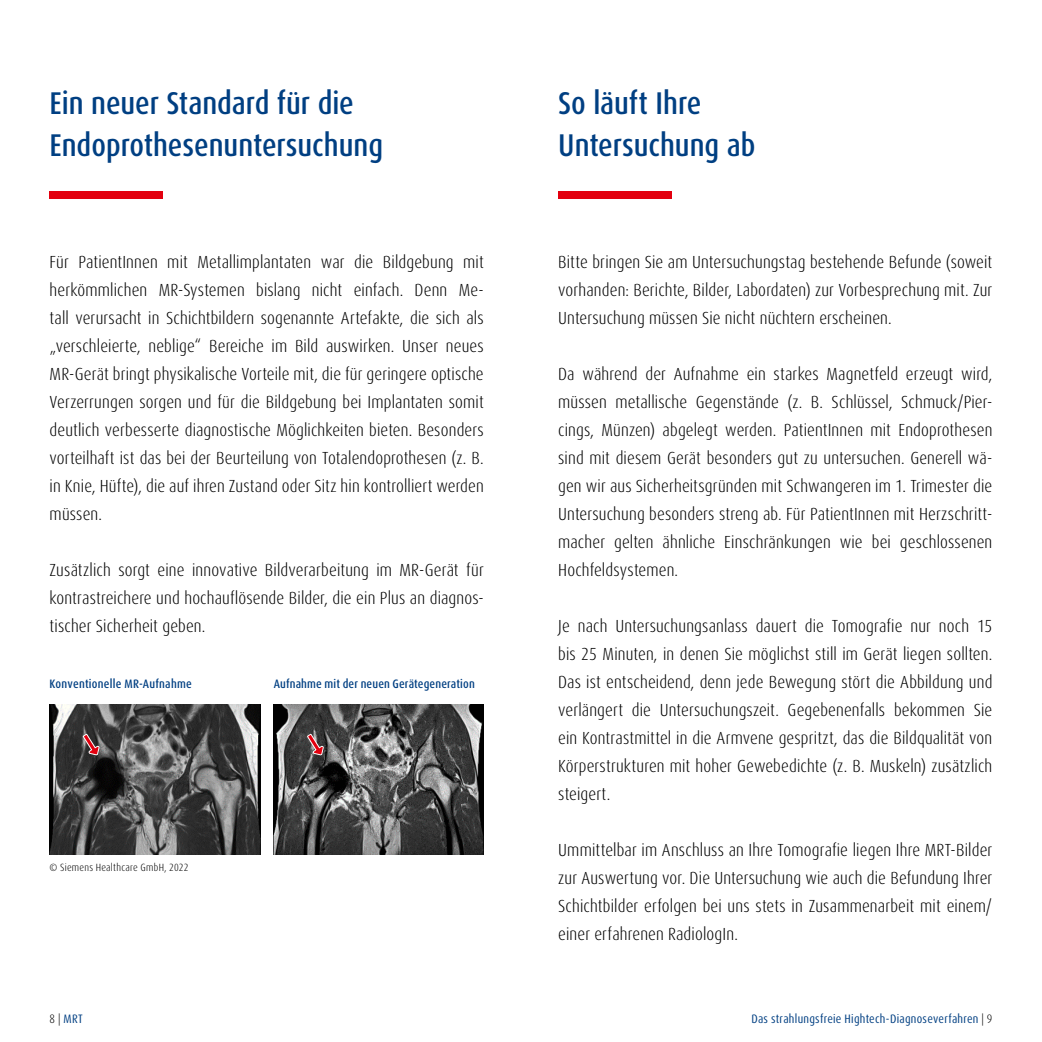
<style>
.page{position:relative;width:1042px;height:1042px;background:#fff}
.page>*{position:absolute;margin:0;border:0;box-sizing:border-box;transform-origin:0 0}
.t1{font:500 condensed 31.5px/42px "Dax OT";color:#003f82}
.t2{font:300 condensed 17.5px/28px "Dax OT";letter-spacing:.01em;color:#000;text-align:justify}
.t3{font:500 condensed 12.25px "Dax OT";letter-spacing:.015em;color:#003f82}
.t4{font:condensed 12.25px "Dax OT";letter-spacing:.02em;color:#003f82}
.t5{font:300 condensed 10.5px "Dax OT";letter-spacing:.025em;color:#000}
.s1{font-weight:300;color:#000}
</style>
<div class="page">
<div style="left:50px;top:191px;width:113px;height:7px;background:#e3000f"></div>
<img style="left:50px;top:704px;width:210px;height:150px">
<img style="left:274px;top:704px;width:210px;height:150px">
<svg style="left:307px;top:733px;width:17px;height:22px"></svg>
<svg style="left:83px;top:733px;width:17px;height:22px"></svg>
<div style="left:558px;top:191px;width:113px;height:7px;background:#e3000f"></div>
<h1 class="t1" style="left:50px;top:82px;width:335px">Ein neuer Standard für die<br>Endoprothesenuntersuchung</h1>
<p class="t2" style="left:50px;top:248px;width:436px">Für PatientInnen mit Metallimplantaten war die Bildgebung mit herkömmlichen MR-Systemen bislang nicht einfach. Denn Me&shy;tall verursacht in Schichtbildern sogenannte Artefakte, die sich als „verschleierte, neblige“ Bereiche im Bild auswirken. Unser neues MR-Gerät bringt physikalische Vorteile mit, die für geringere optische Verzerrungen sorgen und für die Bildgebung bei Implantaten somit deutlich verbesserte diagnostische Möglichkeiten bieten. Besonders vorteilhaft ist das bei der Beurteilung von Totalendoprothesen (z. B. in Knie, Hüfte), die auf ihren Zustand oder Sitz hin kontrolliert werden müssen.</p>
<p class="t2" style="left:50px;top:556px;width:436px">Zusätzlich sorgt eine innovative Bildverarbeitung im MR-Gerät für kontrastreichere und hochauflösende Bilder, die ein Plus an diagnos&shy;tischer Sicherheit geben.</p>
<p class="t3" style="left:50px;top:676px;width:144px">Konventionelle MR-Aufnahme</p>
<p class="t3" style="left:274px;top:676px;width:203px">Aufnahme mit der neuen Gerätegeneration</p>
<p class="t5" style="left:50px;top:860px;width:140px">© Siemens Healthcare GmbH, 2022</p>
<h1 class="t1" style="left:558px;top:82px;width:199px">So läuft Ihre<br>Untersuchung ab</h1>
<p class="t2" style="left:558px;top:248px;width:436px">Bitte bringen Sie am Untersuchungstag bestehende Befunde (soweit vorhanden: Berichte, Bilder, Labordaten) zur Vorbesprechung mit. Zur Untersuchung müssen Sie nicht nüchtern erscheinen.</p>
<p class="t2" style="left:558px;top:360px;width:436px">Da während der Aufnahme ein starkes Magnetfeld erzeugt wird, müssen metallische Gegenstände (z. B. Schlüssel, Schmuck/Pier&shy;cings, Münzen) abgelegt werden. PatientInnen mit Endoprothesen sind mit diesem Gerät besonders gut zu untersuchen. Generell wä&shy;gen wir aus Sicherheitsgründen mit Schwangeren im 1. Trimester die Untersuchung besonders streng ab. Für PatientInnen mit Herzschritt&shy;macher gelten ähnliche Einschränkungen wie bei geschlossenen Hochfeldsystemen.</p>
<p class="t2" style="left:558px;top:612px;width:436px">Je nach Untersuchungsanlass dauert die Tomografie nur noch 15 bis 25 Minuten, in denen Sie möglichst still im Gerät liegen sollten.<br>Das ist entscheidend, denn jede Bewegung stört die Abbildung und verlängert die Untersuchungszeit. Gegebenenfalls bekommen Sie ein Kontrastmittel in die Armvene gespritzt, das die Bildqualität von Körperstrukturen mit hoher Gewebedichte (z. B. Muskeln) zusätzlich steigert.</p>
<p class="t2" style="left:558px;top:836px;width:436px">Ummittelbar im Anschluss an Ihre Tomografie liegen Ihre MRT-Bilder zur Auswertung vor. Die Untersuchung wie auch die Befundung Ihrer Schichtbilder erfolgen bei uns stets in Zusammenarbeit mit einem/ einer erfahrenen RadiologIn.</p>
<p class="t4" style="left:50px;top:1011px;width:35px"><span class="s1">8 |</span> MRT</p>
<p class="t4" style="left:751px;top:1011px;width:242px">Das strahlungsfreie Hightech-Diagnoseverfahren <span class="s1">| 9</span></p>
</div>
